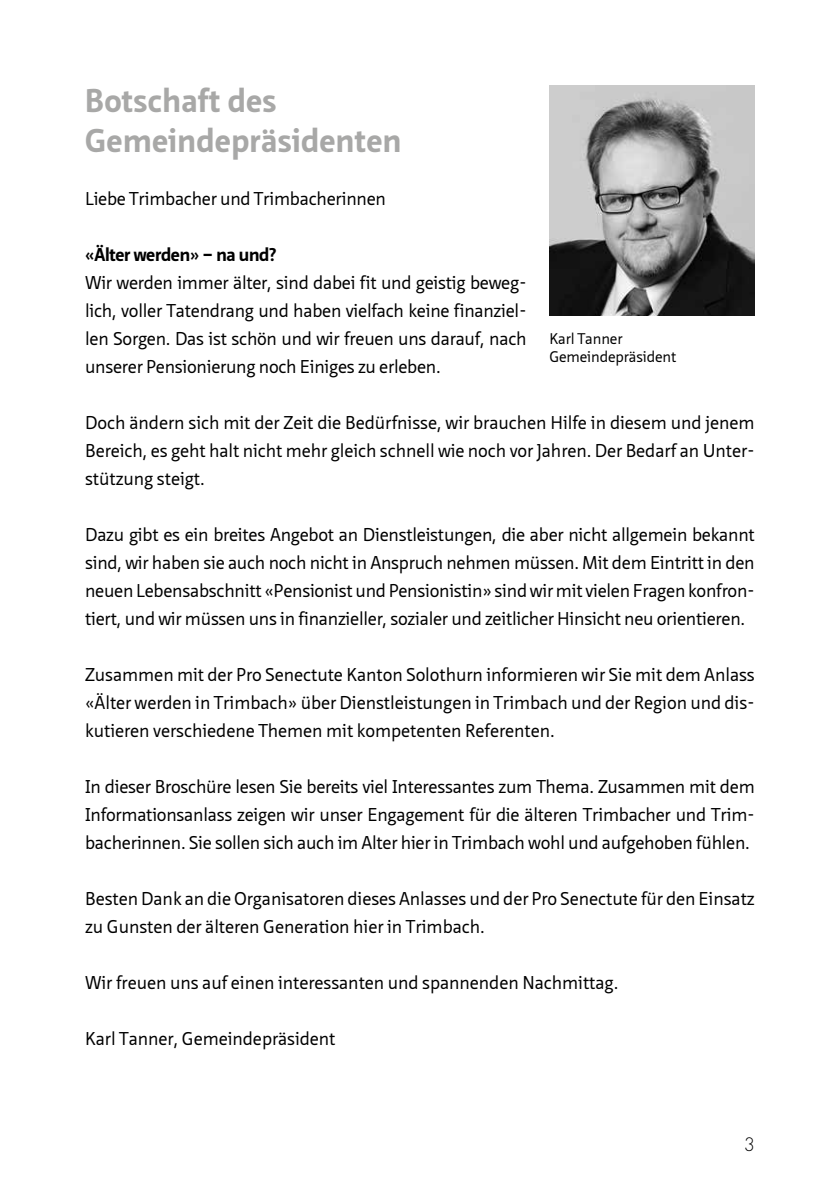
<style>
.page{position:relative;width:840px;height:1191px;background:#fff}
.page>*{position:absolute;margin:0;border:0;box-sizing:border-box;transform-origin:0 0}
.t1{font:700 32px/40px "Neue Sans Pro";letter-spacing:.01em;color:#a8a8a7}
.t2{font:18px/28px "Neue Sans Pro";letter-spacing:-.005em;color:#000;text-align:justify}
.t3{font:700 18px "Neue Sans Pro";letter-spacing:-.015em;color:#000}
.t4{font:300 18px "Futura";color:#000}
.t5{font:15px/18px "Neue Sans Pro";letter-spacing:-.01em;color:#000}
</style>
<div class="page">
<img style="left:549px;top:85px;width:204px;height:231px">
<h1 class="t1" style="left:85px;top:80px;width:318px">Botschaft des<br>Gemeindepräsidenten</h1>
<p class="t2" style="left:85px;top:184px;width:302px">Liebe Trimbacher und Trimbacherinnen</p>
<p class="t3" style="left:85px;top:243px;width:193px">«Älter werden» – na und?</p>
<p class="t2" style="left:85px;top:268px;width:443px">Wir werden immer älter, sind dabei fit und geistig beweg&shy;lich, voller Tatendrang und haben vielfach keine finanziel&shy;len Sorgen. Das ist schön und wir freuen uns darauf, nach unserer Pensionierung noch Einiges zu erleben.</p>
<p class="t2" style="left:85px;top:408px;width:670px">Doch ändern sich mit der Zeit die Bedürfnisse, wir brauchen Hilfe in diesem und jenem Bereich, es geht halt nicht mehr gleich schnell wie noch vor Jahren. Der Bedarf an Unter&shy;stützung steigt.</p>
<p class="t2" style="left:85px;top:520px;width:671px">Dazu gibt es ein breites Angebot an Dienstleistungen, die aber nicht allgemein bekannt sind, wir haben sie auch noch nicht in Anspruch nehmen müssen. Mit dem Eintritt in den neuen Lebensabschnitt «Pensionist und Pensionistin» sind wir mit vielen Fragen konfron&shy;tiert, und wir müssen uns in finanzieller, sozialer und zeitlicher Hinsicht neu orientieren.</p>
<p class="t2" style="left:85px;top:660px;width:670px">Zusammen mit der Pro Senectute Kanton Solothurn informieren wir Sie mit dem Anlass «Älter werden in Trimbach» über Dienstleistungen in Trimbach und der Region und dis&shy;kutieren verschiedene Themen mit kompetenten Referenten.</p>
<p class="t2" style="left:85px;top:772px;width:670px">In dieser Broschüre lesen Sie bereits viel Interessantes zum Thema. Zusammen mit dem Informationsanlass zeigen wir unser Engagement für die älteren Trimbacher und Trim&shy;bacherinnen. Sie sollen sich auch im Alter hier in Trimbach wohl und aufgehoben fühlen.</p>
<p class="t2" style="left:85px;top:884px;width:670px">Besten Dank an die Organisatoren dieses Anlasses und der Pro Senectute für den Einsatz zu Gunsten der älteren Generation hier in Trimbach.</p>
<p class="t5" style="left:549px;top:330px;width:128px">Karl Tanner<br>Gemeindepräsident</p>
<p class="t2" style="left:85px;top:968px;width:534px">Wir freuen uns auf einen interessanten und spannenden Nachmittag.</p>
<p class="t2" style="left:85px;top:1024px;width:252px">Karl Tanner, Gemeindepräsident</p>
<p class="t4" style="left:743px;top:1133px;width:13px">3</p>
</div>
